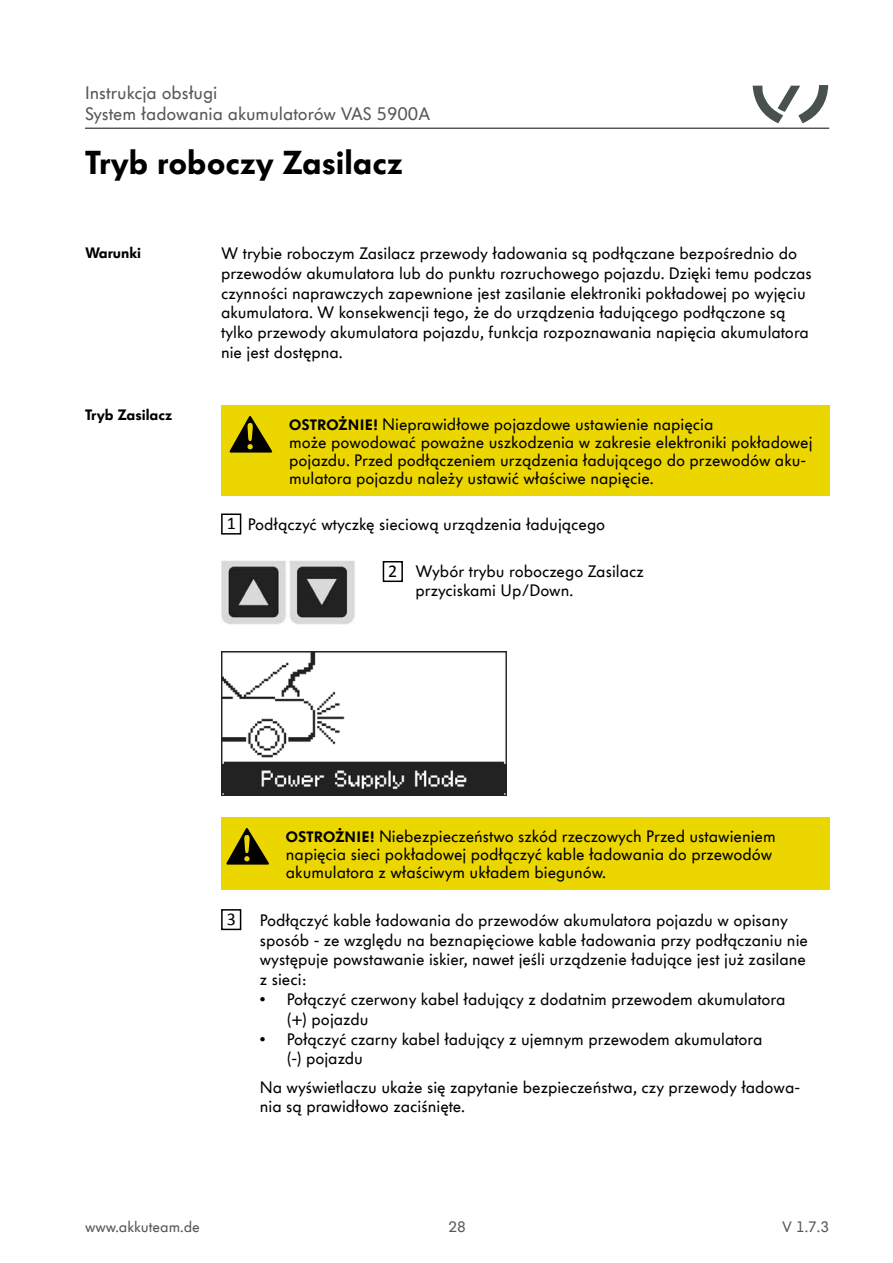
<style>
.page{position:relative;width:893px;height:1263px;background:#fff}
.page>*{position:absolute;margin:0;border:0;box-sizing:border-box;transform-origin:0 0}
.t1{font:900 33px "VW Headline OT";color:#000}
.t2{font:18px/21.6px "VW Headline OT";color:#575756}
.t3{font:18px "Calibri";color:#000}
.t4{font:16.5px/19.8px "VW Headline OT";color:#000}
.t5{font:15px "VW Headline OT";color:#575756}
.t6{font:900 15px "VW Headline OT";color:#000}
.s1{font-weight:900;font-size:15px}
</style>
<div class="page">
<hr style="left:85px;top:128px;width:744px;height:1px;background:#575756">
<svg style="left:753px;top:85px;width:75px;height:38px"></svg>
<div style="left:221px;top:513px;width:20px;height:22px;border:2px solid #000"></div>
<img style="left:221px;top:561px;width:133px;height:64px">
<div style="left:383px;top:561px;width:20px;height:21px;border:2px solid #000"></div>
<img style="left:221px;top:652px;width:285px;height:143px">
<div style="left:221px;top:405px;width:608px;height:91px;background:#ecd600"></div>
<svg style="left:230px;top:416px;width:42px;height:37px"></svg>
<div style="left:221px;top:817px;width:608px;height:73px;background:#ecd600"></div>
<svg style="left:226px;top:828px;width:43px;height:36px"></svg>
<div style="left:221px;top:909px;width:20px;height:21px;border:2px solid #000"></div>
<p class="t2" style="left:85px;top:82px;width:347px">Instrukcja obsługi<br>System ładowania akumulatorów VAS 5900A</p>
<h1 class="t1" style="left:85px;top:140px;width:319px">Tryb roboczy Zasilacz</h1>
<p class="t6" style="left:85px;top:243px;width:58px">Warunki</p>
<p class="t6" style="left:85px;top:404px;width:89px">Tryb Zasilacz</p>
<p class="t4" style="left:221px;top:244px;width:592px">W trybie roboczym Zasilacz przewody ładowania są podłączane bezpośrednio do przewodów akumulatora lub do punktu rozruchowego pojazdu. Dzięki temu podczas czynności naprawczych zapewnione jest zasilanie elektroniki pokładowej po wyjęciu akumulatora. W konsekwencji tego, że do urządzenia ładującego podłączone są tylko przewody akumulatora pojazdu, funkcja rozpoznawania napięcia akumulatora nie jest dostępna.</p>
<p class="t3" style="left:227px;top:512px;width:11px">1</p>
<p class="t4" style="left:289px;top:416px;width:525px;line-height:18px"><span class="s1">OSTROŻNIE!</span> Nieprawidłowe pojazdowe ustawienie napięcia<br>może powodować poważne uszkodzenia w zakresie elektroniki pokładowej pojazdu. Przed podłączeniem urządzenia ładującego do przewodów aku&shy;mulatora pojazdu należy ustawić właściwe napięcie.</p>
<p class="t4" style="left:248px;top:515px;width:359px">Podłączyć wtyczkę sieciową urządzenia ładującego</p>
<p class="t3" style="left:388px;top:559px;width:11px">2</p>
<p class="t4" style="left:416px;top:561px;width:230px">Wybór trybu roboczego Zasilacz przyciskami Up/Down.</p>
<p class="t3" style="left:227px;top:907px;width:11px">3</p>
<p class="t4" style="left:286px;top:827px;width:491px;line-height:18px"><span class="s1">OSTROŻNIE!</span> Niebezpieczeństwo szkód rzeczowych Przed ustawieniem napięcia sieci pokładowej podłączyć kable ładowania do przewodów akumulatora z właściwym układem biegunów.</p>
<p class="t4" style="left:260px;top:910px;width:550px">Podłączyć kable ładowania do przewodów akumulatora pojazdu w opisany sposób - ze względu na beznapięciowe kable ładowania przy podłączaniu nie występuje powstawanie iskier, nawet jeśli urządzenie ładujące jest już zasilane z sieci:</p>
<p class="t4" style="left:287px;top:990px;width:500px;text-indent:-27px">• Połączyć czerwony kabel ładujący z dodatnim przewodem akumulatora (+) pojazdu</p>
<p class="t4" style="left:287px;top:1029px;width:477px;text-indent:-27px">• Połączyć czarny kabel ładujący z ujemnym przewodem akumulatora (-) pojazdu</p>
<p class="t4" style="left:260px;top:1077px;width:542px">Na wyświetlaczu ukaże się zapytanie bezpieczeństwa, czy przewody ładowa&shy;nia są prawidłowo zaciśnięte.</p>
<p class="t5" style="left:85px;top:1217px;width:116px">www.akkuteam.de</p>
<p class="t5" style="left:448px;top:1217px;width:19px">28</p>
<p class="t5" style="left:782px;top:1217px;width:49px">V 1.7.3</p>
</div>
